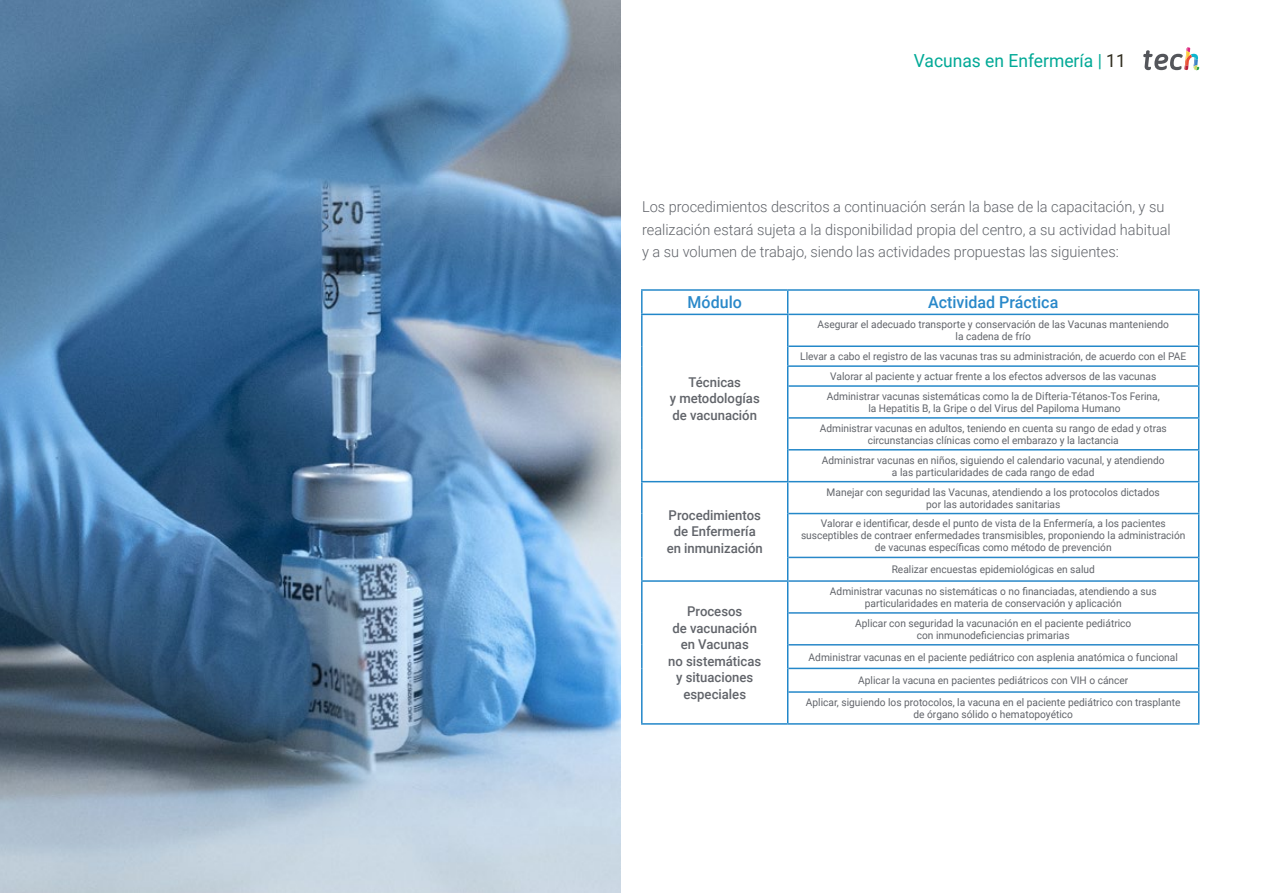
<style>
.page{position:relative;width:1263px;height:893px;background:#fff}
.page>*{position:absolute;margin:0;border:0;box-sizing:border-box;transform-origin:0 0}
.t1{font:18px "Roboto";color:#00a996}
.t2{font:500 16.5px "Roboto";color:#2988c9}
.t3{font:300 15px/22.5px "Roboto";color:#61646a}
.t4{font:500 13.5px/16.5px "Roboto";color:#61646a;text-align:center}
.t5{font:10.5px/12px "Roboto";color:#61646a;text-align:center}
.s1{color:#312e20}
</style>
<div class="page">
<svg style="left:1143px;top:47px;width:56px;height:24px"></svg>
<hr style="left:641px;top:723px;width:147px;height:2px;background:#2287c9">
<hr style="left:788px;top:557px;width:410px;height:1px;background:#2988c9">
<hr style="left:788px;top:580px;width:410px;height:2px;background:#2988c9">
<hr style="left:788px;top:612px;width:410px;height:2px;background:#2988c9">
<hr style="left:788px;top:644px;width:410px;height:1px;background:#2988c9">
<hr style="left:788px;top:289px;width:411px;height:2px;background:#2488c9">
<svg style="left:1198px;top:291px;width:1px;height:23px"></svg>
<hr style="left:788px;top:314px;width:411px;height:1px;background:#2488c9">
<hr style="left:1198px;top:315px;width:1px;height:30px;background:#2488c9">
<hr style="left:788px;top:345px;width:411px;height:2px;background:#2488c9">
<hr style="left:787px;top:365px;width:412px;height:2px;background:#2488c9">
<svg style="left:1198px;top:347px;width:1px;height:38px"></svg>
<hr style="left:1198px;top:387px;width:1px;height:30px;background:#2488c9">
<hr style="left:1198px;top:419px;width:1px;height:30px;background:#2488c9">
<hr style="left:788px;top:449px;width:411px;height:2px;background:#2488c9">
<hr style="left:1198px;top:451px;width:1px;height:30px;background:#2488c9">
<hr style="left:1198px;top:482px;width:1px;height:31px;background:#2488c9">
<hr style="left:1198px;top:514px;width:1px;height:43px;background:#2488c9">
<hr style="left:788px;top:668px;width:411px;height:1px;background:#2488c9">
<hr style="left:788px;top:691px;width:411px;height:2px;background:#2488c9">
<hr style="left:788px;top:723px;width:411px;height:2px;background:#2488c9">
<hr style="left:788px;top:385px;width:411px;height:2px;background:#2488c9">
<hr style="left:788px;top:417px;width:411px;height:2px;background:#2488c9">
<hr style="left:788px;top:481px;width:411px;height:1px;background:#2488c9">
<hr style="left:788px;top:513px;width:411px;height:1px;background:#2488c9">
<svg style="left:1198px;top:557px;width:1px;height:24px"></svg>
<hr style="left:1198px;top:581px;width:1px;height:32px;background:#2488c9">
<hr style="left:1198px;top:613px;width:1px;height:32px;background:#2488c9">
<svg style="left:1198px;top:645px;width:1px;height:46px"></svg>
<hr style="left:1198px;top:693px;width:1px;height:30px;background:#2488c9">
<hr style="left:641px;top:289px;width:147px;height:2px;background:#2488c9">
<svg style="left:641px;top:291px;width:1px;height:23px"></svg>
<svg style="left:787px;top:291px;width:1px;height:23px"></svg>
<hr style="left:641px;top:314px;width:147px;height:1px;background:#2287c9">
<hr style="left:641px;top:315px;width:1px;height:31px;background:#2287c9">
<hr style="left:787px;top:315px;width:1px;height:31px;background:#2287c9">
<svg style="left:641px;top:346px;width:1px;height:40px"></svg>
<hr style="left:641px;top:386px;width:1px;height:32px;background:#2287c9">
<hr style="left:641px;top:418px;width:1px;height:32px;background:#2287c9">
<hr style="left:641px;top:450px;width:1px;height:31px;background:#2287c9">
<hr style="left:641px;top:481px;width:147px;height:1px;background:#2287c9">
<svg style="left:787px;top:346px;width:1px;height:40px"></svg>
<hr style="left:787px;top:386px;width:1px;height:32px;background:#2287c9">
<hr style="left:787px;top:418px;width:1px;height:32px;background:#2287c9">
<hr style="left:787px;top:450px;width:1px;height:31px;background:#2287c9">
<hr style="left:641px;top:482px;width:1px;height:32px;background:#2287c9">
<hr style="left:787px;top:482px;width:1px;height:32px;background:#2287c9">
<hr style="left:641px;top:514px;width:1px;height:43px;background:#2287c9">
<hr style="left:787px;top:514px;width:1px;height:43px;background:#2287c9">
<svg style="left:641px;top:557px;width:1px;height:23px"></svg>
<svg style="left:787px;top:557px;width:1px;height:23px"></svg>
<hr style="left:787px;top:613px;width:1px;height:32px;background:#2287c9">
<svg style="left:787px;top:645px;width:1px;height:47px"></svg>
<hr style="left:787px;top:692px;width:1px;height:31px;background:#2287c9">
<hr style="left:641px;top:580px;width:147px;height:2px;background:#2287c9">
<hr style="left:641px;top:582px;width:1px;height:31px;background:#2287c9">
<hr style="left:787px;top:582px;width:1px;height:31px;background:#2287c9">
<hr style="left:641px;top:613px;width:1px;height:32px;background:#2287c9">
<svg style="left:641px;top:645px;width:1px;height:47px"></svg>
<hr style="left:641px;top:692px;width:1px;height:31px;background:#2287c9">
<img style="left:0;top:0;width:621px;height:893px">
<h1 class="t1" style="left:914px;top:48px;width:214px">Vacunas en Enfermería | <span class="s1">11</span></h1>
<p class="t3" style="left:642px;top:195px;width:530px">Los procedimientos descritos a continuación serán la base de la capacitación, y su realización estará sujeta a la disponibilidad propia del centro, a su actividad habitual y a su volumen de trabajo, siendo las actividades propuestas las siguientes:</p>
<h2 class="t2" style="left:688px;top:291px;width:56px">Módulo</h2>
<h2 class="t2" style="left:928px;top:291px;width:132px">Actividad Práctica</h2>
<p class="t4" style="left:670px;top:373px;width:92px">Técnicas<br>y metodologías de vacunación</p>
<p class="t4" style="left:667px;top:506px;width:98px">Procedimientos de Enfermería en inmunización</p>
<p class="t4" style="left:668px;top:603px;width:95px">Procesos<br>de vacunación en Vacunas<br>no sistemáticas y situaciones especiales</p>
<p class="t5" style="left:817px;top:318px;width:353px">Asegurar el adecuado transporte y conservación de las Vacunas manteniendo la cadena de frío</p>
<p class="t5" style="left:800px;top:346px;width:387px;line-height:20px">Llevar a cabo el registro de las vacunas tras su administración, de acuerdo con el PAE<br>Valorar al paciente y actuar frente a los efectos adversos de las vacunas<br>Administrar vacunas sistemáticas como la de Difteria-Tétanos-Tos Ferina,</p>
<p class="t5" style="left:820px;top:398px;width:349px;line-height:20px">la Hepatitis B, la Gripe o del Virus del Papiloma Humano<br>Administrar vacunas en adultos, teniendo en cuenta su rango de edad y otras</p>
<p class="t5" style="left:822px;top:430px;width:344px;line-height:20px">circunstancias clínicas como el embarazo y la lactancia<br>Administrar vacunas en niños, siguiendo el calendario vacunal, y atendiendo</p>
<p class="t5" style="left:892px;top:466px;width:204px">a las particularidades de cada rango de edad</p>
<p class="t5" style="left:827px;top:485px;width:335px">Manejar con seguridad las Vacunas, atendiendo a los protocolos dictados por las autoridades sanitarias</p>
<p class="t5" style="left:801px;top:517px;width:386px">Valorar e identificar, desde el punto de vista de la Enfermería, a los pacientes susceptibles de contraer enfermedades transmisibles, proponiendo la administración de vacunas específicas como método de prevención</p>
<p class="t5" style="left:892px;top:563px;width:205px">Realizar encuestas epidemiológicas en salud</p>
<p class="t5" style="left:830px;top:585px;width:328px">Administrar vacunas no sistemáticas o no financiadas, atendiendo a sus particularidades en materia de conservación y aplicación</p>
<p class="t5" style="left:855px;top:617px;width:278px">Aplicar con seguridad la vacunación en el paciente pediátrico con inmunodeficiencias primarias</p>
<p class="t5" style="left:809px;top:650px;width:371px">Administrar vacunas en el paciente pediátrico con asplenia anatómica o funcional</p>
<p class="t5" style="left:806px;top:669px;width:376px;line-height:21.8px">Aplicar la vacuna en pacientes pediátricos con VIH o cáncer<br>Aplicar, siguiendo los protocolos, la vacuna en el paciente pediátrico con trasplante</p>
<p class="t5" style="left:913px;top:708px;width:161px">de órgano sólido o hematopoyético</p>
</div>
